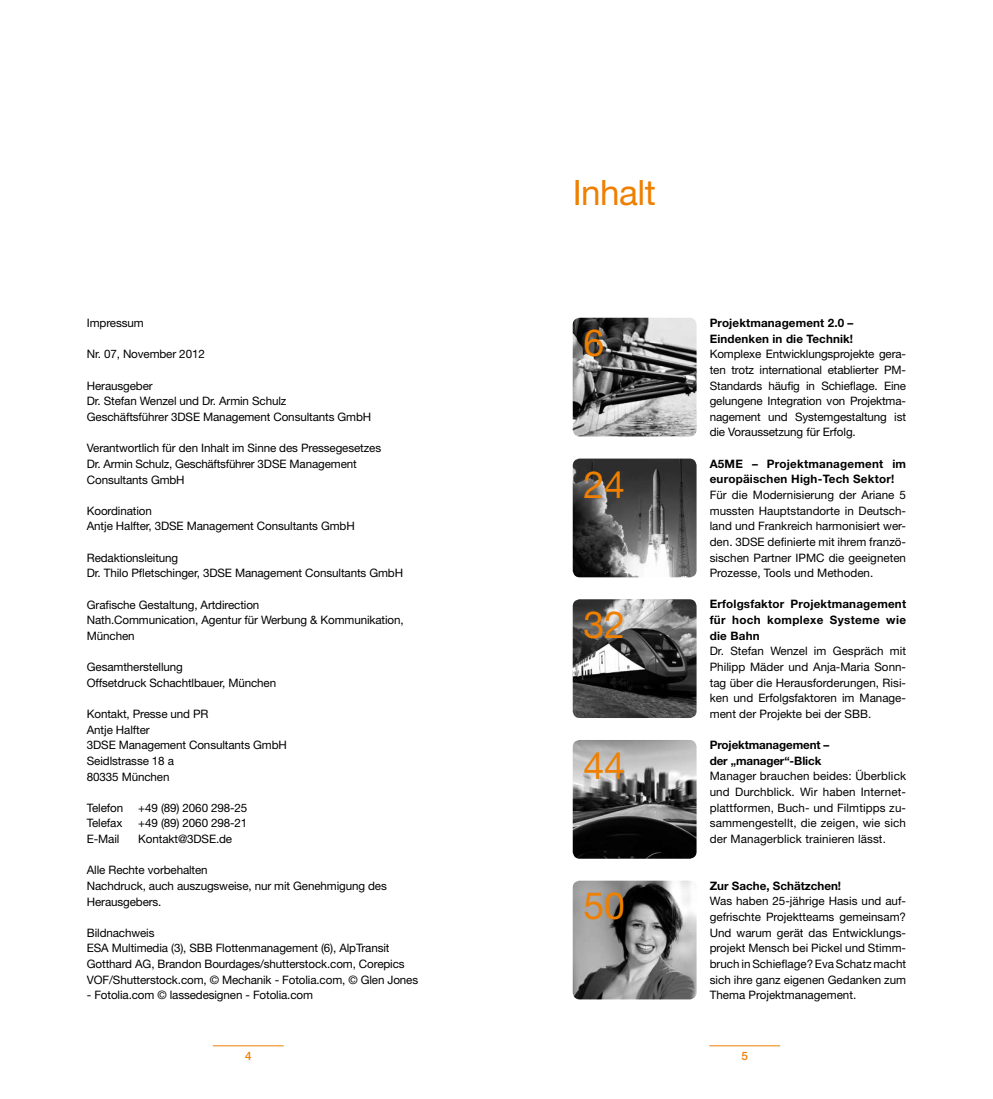
<style>
.page{position:relative;width:993px;height:1099px;background:#fff}
.page>*{position:absolute;margin:0;border:0;box-sizing:border-box;transform-origin:0 0}
.t1{font:37.5px "Helvetica Neue";color:#ee7f00}
.t2{font:35px "Helvetica Neue";letter-spacing:-.015em;color:#ee7f00}
.t3{font:11.62px/15.6px "Helvetica Neue";letter-spacing:-.01em;color:#000}
.t4{font:700 11.62px/15.6px "Helvetica Neue";letter-spacing:.01em;color:#000}
.t5{font:700 11.62px/15.6px "Helvetica Neue";letter-spacing:-.01em;color:#000}
.t6{font:500 11.62px "Helvetica Neue";color:#ee7f00}
</style>
<div class="page">
<hr style="left:213px;top:1045px;width:70px;height:1px;background:#ee7f00">
<hr style="left:709px;top:1045px;width:71px;height:1px;background:#ee7f00">
<img style="left:572px;top:318px;width:124px;height:118px">
<img style="left:572px;top:880px;width:124px;height:119px">
<img style="left:572px;top:458px;width:124px;height:119px">
<img style="left:572px;top:599px;width:124px;height:119px">
<img style="left:572px;top:740px;width:124px;height:118px">
<p class="t3" style="left:87px;top:315px;width:58px">Impressum</p>
<p class="t3" style="left:87px;top:346px;width:119px">Nr. 07, November 2012</p>
<p class="t3" style="left:87px;top:377px;width:286px">Herausgeber<br>Dr. Stefan Wenzel und Dr. Armin Schulz<br>Geschäftsführer 3DSE Management Consultants GmbH</p>
<p class="t3" style="left:87px;top:440px;width:296px">Verantwortlich für den Inhalt im Sinne des Pressegesetzes<br>Dr. Armin Schulz, Geschäftsführer 3DSE Management<br>Consultants GmbH</p>
<p class="t3" style="left:87px;top:502px;width:269px">Koordination<br>Antje Halfter, 3DSE Management Consultants GmbH</p>
<p class="t3" style="left:87px;top:549px;width:317px">Redaktionsleitung<br>Dr. Thilo Pfletschinger, 3DSE Management Consultants GmbH</p>
<p class="t3" style="left:87px;top:596px;width:318px">Grafische Gestaltung, Artdirection<br>Nath.Communication, Agentur für Werbung &amp; Kommunikation,<br>München</p>
<p class="t3" style="left:87px;top:659px;width:191px">Gesamtherstellung<br>Offsetdruck Schachtlbauer, München</p>
<p class="t3" style="left:87px;top:706px;width:201px">Kontakt, Presse und PR<br>Antje Halfter<br>3DSE Management Consultants GmbH<br>Seidlstrasse 18 a<br>80335 München</p>
<p class="t3" style="left:87px;top:799px;width:38px">Telefon</p>
<p class="t3" style="left:138px;top:799px;width:111px">+49 (89) 2060 298-25</p>
<p class="t3" style="left:87px;top:815px;width:37px">Telefax</p>
<p class="t3" style="left:138px;top:815px;width:111px">+49 (89) 2060 298-21</p>
<p class="t3" style="left:87px;top:831px;width:34px">E-Mail</p>
<p class="t3" style="left:138px;top:831px;width:95px">Kontakt@3DSE.de</p>
<p class="t3" style="left:87px;top:862px;width:301px">Alle Rechte vorbehalten<br>Nachdruck, auch auszugsweise, nur mit Genehmigung des<br>Herausgebers.</p>
<p class="t3" style="left:87px;top:924px;width:333px">Bildnachweis<br>ESA Multimedia (3), SBB Flottenmanagement (6), AlpTransit Gotthard AG, Brandon Bourdages/shutterstock.com, Corepics VOF/Shutterstock.com, © Mechanik - Fotolia.com, © Glen Jones</p>
<p class="t3" style="left:87px;top:987px;width:227px">- Fotolia.com © lassedesignen - Fotolia.com</p>
<h2 class="t2" style="left:572px;top:171px;width:84px">Inhalt</h2>
<h1 class="t1" style="left:583px;top:320px;width:22px">6</h1>
<h1 class="t1" style="left:583px;top:462px;width:43px">24</h1>
<h1 class="t1" style="left:583px;top:602px;width:43px">32</h1>
<h1 class="t1" style="left:583px;top:743px;width:43px">44</h1>
<h1 class="t1" style="left:583px;top:883px;width:43px">50</h1>
<p class="t4" style="left:709px;top:315px;width:145px">Projektmanagement 2.0 –<br>Eindenken in die Technik!</p>
<p class="t3" style="left:709px;top:346px;width:198px;text-align:justify">Komplexe Entwicklungsprojekte gera&shy;ten trotz international etablierter PM-Standards häufig in Schieflage. Eine gelungene Integration von Projektma&shy;nagement und Systemgestaltung ist die Voraussetzung für Erfolg.</p>
<p class="t4" style="left:709px;top:455px;width:198px">A5ME – Projektmanagement im europäischen High-Tech Sektor!</p>
<p class="t3" style="left:709px;top:487px;width:198px;text-align:justify">Für die Modernisierung der Ariane 5 mussten Hauptstandorte in Deutsch&shy;land und Frankreich harmonisiert wer&shy;den. 3DSE definierte mit ihrem franzö&shy;sischen Partner IPMC die geeigneten Prozesse, Tools und Methoden.</p>
<p class="t4" style="left:709px;top:596px;width:198px;text-align:justify">Erfolgsfaktor Projektmanagement für hoch komplexe Systeme wie die Bahn</p>
<p class="t3" style="left:709px;top:643px;width:198px;text-align:justify">Dr. Stefan Wenzel im Gespräch mit Philipp Mäder und Anja-Maria Sonn&shy;tag über die Herausforderungen, Risi&shy;ken und Erfolgsfaktoren im Manage&shy;ment der Projekte bei der SBB.</p>
<p class="t5" style="left:709px;top:737px;width:121px">Projektmanagement – der „manager“-Blick</p>
<p class="t3" style="left:709px;top:768px;width:198px;text-align:justify">Manager brauchen beides: Überblick und Durchblick. Wir haben Internet&shy;plattformen, Buch- und Filmtipps zu&shy;sammengestellt, die zeigen, wie sich der Managerblick trainieren lässt.</p>
<p class="t4" style="left:709px;top:877px;width:133px">Zur Sache, Schätzchen!</p>
<p class="t3" style="left:709px;top:893px;width:198px;text-align:justify">Was haben 25-jährige Hasis und auf&shy;gefrischte Projektteams gemeinsam?<br>Und warum gerät das Entwicklungs&shy;projekt Mensch bei Pickel und Stimm&shy;bruch in Schieflage? Eva Schatz macht sich ihre ganz eigenen Gedanken zum Thema Projektmanagement.</p>
<p class="t6" style="left:245px;top:1049px;width:8px">4</p>
<p class="t6" style="left:741px;top:1049px;width:8px">5</p>
</div>
